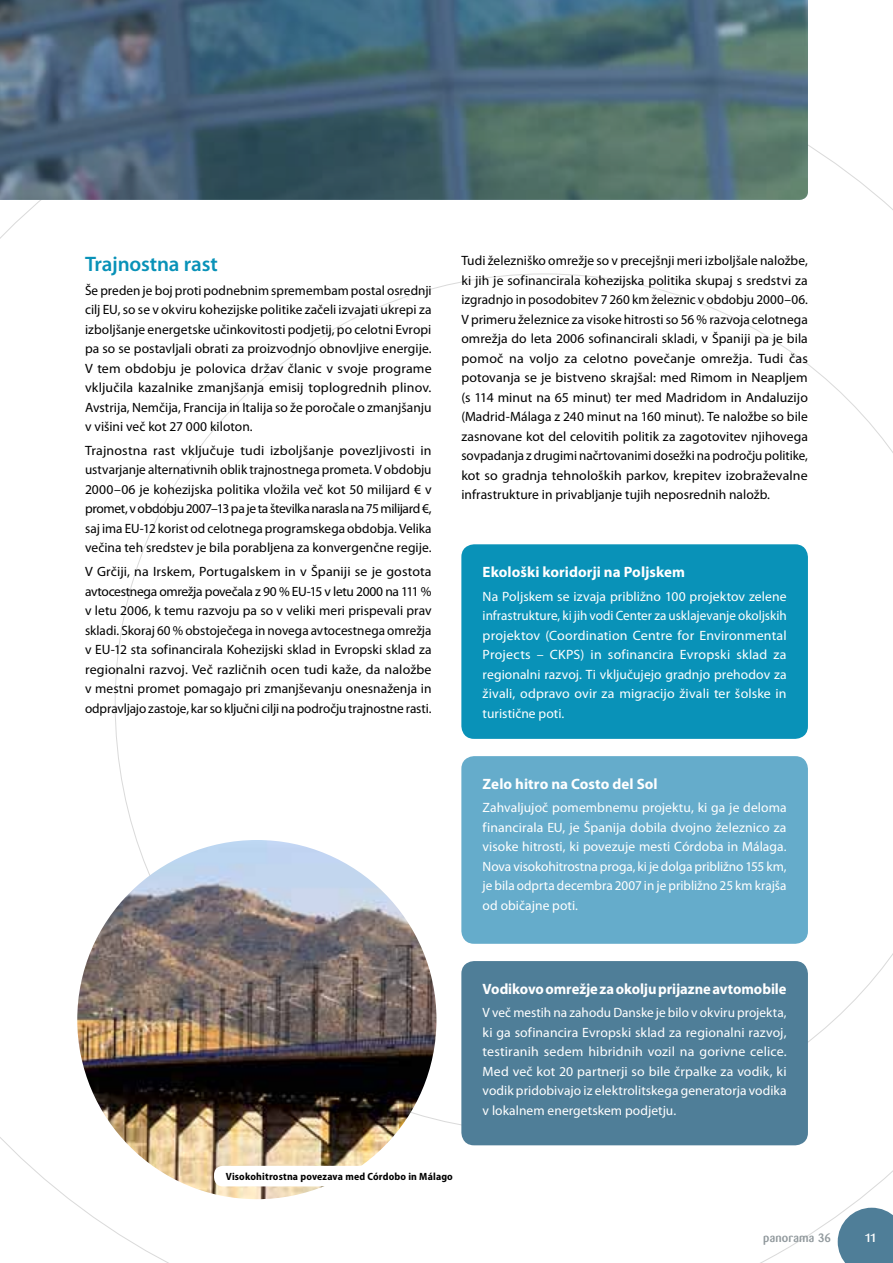
<style>
.page{position:relative;width:893px;height:1263px;background:#fff}
.page>*{position:absolute;margin:0;border:0;box-sizing:border-box;transform-origin:0 0}
.t1{font:600 21px "Myriad Pro";letter-spacing:-.01em;color:#0992b8}
.t2{font:700 15px "Myriad Pro";color:#fff}
.t3{font:13.5px/19.5px "Myriad Pro";color:#000;text-align:justify}
.t4{font:13.5px/19.5px "Myriad Pro";letter-spacing:.005em;color:#fff;text-align:justify}
.t5{font:500 12px "Barmeno";letter-spacing:.02em;color:#90989c}
.t6{font:500 12px "Barmeno";color:#fff}
.t7{font:700 semi-condensed 10.5px "Myriad Pro";letter-spacing:.02em;color:#000}
</style>
<div class="page">
<img style="left:77px;top:840px;width:359px;height:359px;border-radius:180px">
<svg style="left:0;top:0;width:808px;height:200px;background:#496774"></svg>
<svg style="left:838px;top:1208px;width:55px;height:55px;background:#618ba2"></svg>
<div style="left:461px;top:756px;width:347px;height:188px;background:#65accb;border-radius:13px"></div>
<div style="left:461px;top:544px;width:347px;height:195px;background:#0992b8;border-radius:13px"></div>
<div style="left:461px;top:961px;width:347px;height:184px;background:#4f7e98;border-radius:13px"></div>
<div style="left:214px;top:1166px;width:247px;height:20px;background:#fff;border-radius:9px"></div>
<h1 class="t1" style="left:85px;top:250px;width:134px">Trajnostna rast</h1>
<p class="t3" style="left:85px;top:280px;width:348px">Še preden je boj proti podnebnim spremembam postal osrednji cilj EU, so se v okviru kohezijske politike začeli izvajati ukrepi za izboljšanje energetske učinkovitosti podjetij, po celotni Evropi pa so se postavljali obrati za proizvodnjo obnovljive energije.<br>V tem obdobju je polovica držav članic v svoje programe vključila kazalnike zmanjšanja emisij toplogrednih plinov.<br>Avstrija, Nemčija, Francija in Italija so že poročale o zmanjšanju v višini več kot 27 000 kiloton.</p>
<p class="t3" style="left:85px;top:440px;width:348px">Trajnostna rast vključuje tudi izboljšanje povezljivosti in ustvarjanje alternativnih oblik trajnostnega prometa. V obdobju 2000–06 je kohezijska politika vložila več kot 50 milijard € v promet, v obdobju 2007–13 pa je ta številka narasla na 75 milijard €, saj ima EU-12 korist od celotnega programskega obdobja. Velika večina teh sredstev je bila porabljena za konvergenčne regije.</p>
<p class="t3" style="left:85px;top:562px;width:348px">V Grčiji, na Irskem, Portugalskem in v Španiji se je gostota avtocestnega omrežja povečala z 90 % EU-15 v letu 2000 na 111 % v letu 2006, k temu razvoju pa so v veliki meri prispevali prav skladi. Skoraj 60 % obstoječega in novega avtocestnega omrežja v EU-12 sta sofinancirala Kohezijski sklad in Evropski sklad za regionalni razvoj. Več različnih ocen tudi kaže, da naložbe v mestni promet pomagajo pri zmanjševanju onesnaženja in odpravljajo zastoje, kar so ključni cilji na področju trajnostne rasti.</p>
<p class="t3" style="left:461px;top:251px;width:348px">Tudi železniško omrežje so v precejšnji meri izboljšale naložbe, ki jih je sofinancirala kohezijska politika skupaj s sredstvi za izgradnjo in posodobitev 7 260 km železnic v obdobju 2000–06.<br>V primeru železnice za visoke hitrosti so 56 % razvoja celotnega omrežja do leta 2006 sofinancirali skladi, v Španiji pa je bila pomoč na voljo za celotno povečanje omrežja. Tudi čas potovanja se je bistveno skrajšal: med Rimom in Neapljem (s 114 minut na 65 minut) ter med Madridom in Andaluzijo (Madrid-Málaga z 240 minut na 160 minut). Te naložbe so bile zasnovane kot del celovitih politik za zagotovitev njihovega sovpadanja z drugimi načrtovanimi dosežki na področju politike, kot so gradnja tehnoloških parkov, krepitev izobraževalne infrastrukture in privabljanje tujih neposrednih naložb.</p>
<p class="t2" style="left:483px;top:562px;width:204px">Ekološki koridorji na Poljskem</p>
<p class="t4" style="left:483px;top:586px;width:306px">Na Poljskem se izvaja približno 100 projektov zelene infrastrukture, ki jih vodi Center za usklajevanje okoljskih projektov (Coordination Centre for Environmental Projects – CKPS) in sofinancira Evropski sklad za regionalni razvoj. Ti vključujejo gradnjo prehodov za živali, odpravo ovir za migracijo živali ter šolske in turistične poti.</p>
<p class="t2" style="left:483px;top:774px;width:177px">Zelo hitro na Costo del Sol</p>
<p class="t4" style="left:483px;top:798px;width:306px">Zahvaljujoč pomembnemu projektu, ki ga je deloma financirala EU, je Španija dobila dvojno železnico za visoke hitrosti, ki povezuje mesti Córdoba in Málaga.<br>Nova visokohitrostna proga, ki je dolga približno 155 km, je bila odprta decembra 2007 in je približno 25 km krajša od običajne poti.</p>
<p class="t7" style="left:226px;top:1171px;width:229px">Visokohitrostna povezava med Córdobo in Málago</p>
<p class="t2" style="left:483px;top:979px;width:305px">Vodikovo omrežje za okolju prijazne avtomobile</p>
<p class="t4" style="left:483px;top:1003px;width:305px">V več mestih na zahodu Danske je bilo v okviru projekta, ki ga sofinancira Evropski sklad za regionalni razvoj, testiranih sedem hibridnih vozil na gorivne celice.<br>Med več kot 20 partnerji so bile črpalke za vodik, ki vodik pridobivajo iz elektrolitskega generatorja vodika v lokalnem energetskem podjetju.</p>
<p class="t5" style="left:763px;top:1230px;width:69px">panorama 36</p>
<p class="t6" style="left:865px;top:1231px;width:13px">11</p>
</div>
